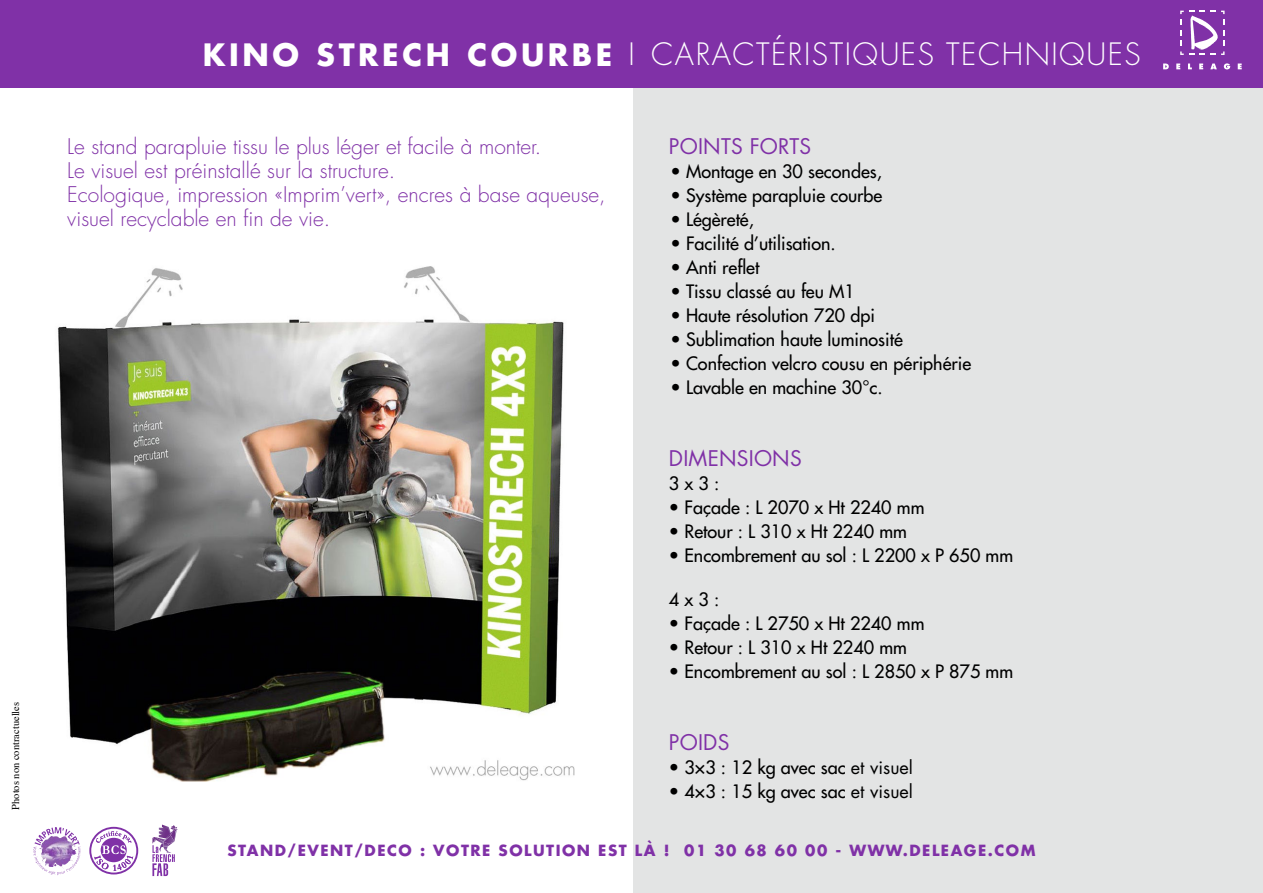
<style>
.page{position:relative;width:1263px;height:893px;background:#fff}
.page>*{position:absolute;margin:0;border:0;box-sizing:border-box;transform-origin:0 0}
.t1{font:300 30px "Futura";letter-spacing:.05em;color:#fff}
.t2{font:300 21px/24px "Futura";color:#8031a7}
.t3{font:21px "Futura";letter-spacing:.01em;color:#8031a7}
.t4{font:18px "Futura";color:#000}
.t5{font:700 15px "Futura";letter-spacing:.1em;color:#8031a7}
.t6{font:10.5px "Times";color:#000}
.s1{font-weight:700}
.s2{font-style:inherit}
</style>
<div class="page">
<div style="left:634px;top:0;width:629px;height:893px;background:#e3e4e4"></div>
<div style="left:0;top:0;width:1263px;height:87px;background:#8031a7"></div>
<svg style="left:1180px;top:11px;width:44px;height:44px"></svg>
<svg style="left:1163px;top:63px;width:79px;height:6px"></svg>
<svg style="left:89px;top:827px;width:49px;height:47px"></svg>
<svg style="left:152px;top:824px;width:26px;height:52px"></svg>
<svg style="left:33px;top:827px;width:48px;height:48px"></svg>
<img style="left:38px;top:848px;width:39px;height:20px">
<img style="left:57px;top:266px;width:518px;height:516px">
<p class="t6" style="left:6px;top:810px;width:109px;rotate:-90deg">Photos non contractuelles</p>
<h1 class="t1" style="left:203px;top:35px;width:939px"><span class="s1">KINO STRECH COURBE</span> I CARACTÉRISTIQUES TECHNIQUES</h1>
<p class="t2" style="left:67px;top:135px;width:540px">Le stand parapluie tissu le plus léger et facile à monter.<br>Le visuel est préinstallé sur la structure.<br>Ecologique, impression «Imprim’vert», encres à base aqueuse, visuel recyclable en fin de vie.</p>
<p class="t3" style="left:669px;top:132px;width:144px">POINTS FORTS</p>
<p class="t4" style="left:670px;top:160px;width:213px">• Montage en 30 secondes,</p>
<p class="t4" style="left:670px;top:184px;width:213px">• Système parapluie courbe</p>
<p class="t4" style="left:670px;top:208px;width:85px">• Légèreté,</p>
<p class="t4" style="left:670px;top:232px;width:167px">• Facilité d’utilisation.</p>
<p class="t4" style="left:670px;top:256px;width:90px">• Anti reflet</p>
<p class="t4" style="left:670px;top:280px;width:186px">• Tissu classé au feu M1</p>
<p class="t4" style="left:670px;top:304px;width:206px">• Haute résolution 720 dpi</p>
<p class="t4" style="left:670px;top:328px;width:234px">• Sublimation haute luminosité</p>
<p class="t4" style="left:670px;top:352px;width:302px">• Confection velcro cousu en périphérie</p>
<p class="t4" style="left:670px;top:376px;width:214px">• Lavable en machine 30°c.</p>
<p class="t3" style="left:669px;top:444px;width:134px">DIMENSIONS</p>
<p class="t4" style="left:669px;top:472px;width:52px">3 x 3 :</p>
<p class="t4" style="left:669px;top:496px;width:257px">• Façade : L 2070 x Ht 2240 mm</p>
<p class="t4" style="left:669px;top:520px;width:239px">• Retour : L 310 x Ht 2240 mm</p>
<p class="t4" style="left:669px;top:544px;width:346px">• Encombrement au sol : L 2200 x P 650 mm</p>
<p class="t4" style="left:669px;top:587px;width:52px">4 x 3 :</p>
<p class="t4" style="left:669px;top:611px;width:257px">• Façade : L 2750 x Ht 2240 mm</p>
<p class="t4" style="left:669px;top:635px;width:239px">• Retour : L 310 x Ht 2240 mm</p>
<p class="t4" style="left:669px;top:659px;width:346px">• Encombrement au sol : L 2850 x P 875 mm</p>
<p class="t3" style="left:669px;top:728px;width:62px">POIDS</p>
<p class="t4" style="left:669px;top:755px;width:246px">• 3×3 : 12 kg avec sac <span class="s2">et visuel</span></p>
<p class="t4" style="left:669px;top:779px;width:246px">• 4×3 : 15 kg avec sac <span class="s2">et visuel</span></p>
<p class="t5" style="left:228px;top:840px;width:809px">STAND/EVENT/DECO : VOTRE SOLUTION EST LÀ ! 01 30 68 60 00 - WWW.DELEAGE.COM</p>
</div>
